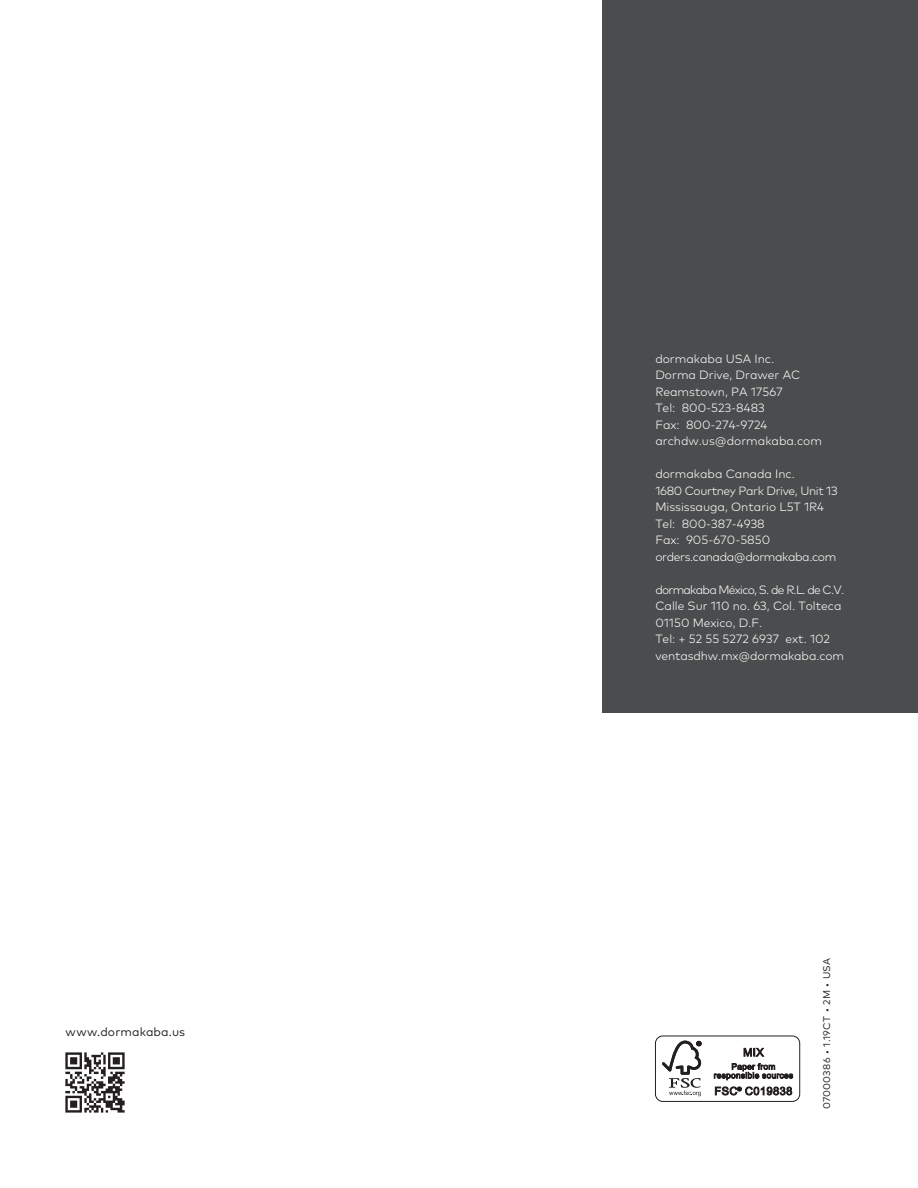
<style>
.page{position:relative;width:918px;height:1188px;background:#fff}
.page>*{position:absolute;margin:0;border:0;box-sizing:border-box;transform-origin:0 0}
.Body_Text_7_5pt_9_5p{font:300 12px "Mark Pro";color:#fff}
.Body_Text_7_5pt_9_5p-2{font:300 12px "Mark Pro";letter-spacing:-.03em;color:#fff}
.Body_Text_7_5pt_9_5p-3{font:300 12px "Mark Pro";letter-spacing:-.06em;color:#fff}
.Copy_text_8_pt{font:12px "Mark Pro";letter-spacing:.015em;color:#231f20}
.Copy_text_8_pt-2{font:9.75px "Mark Pro";letter-spacing:.025em;color:#231f20}
</style>
<div class="page">
<div style="left:603px;top:0;width:315px;height:713px;background:#4b4c4d"></div>
<img style="left:65px;top:1052px;width:60px;height:61px">
<div style="left:655px;top:1035px;width:145px;height:67px;border:1px solid #231f20;border-radius:7px"></div>
<svg style="left:662px;top:1041px;width:39px;height:55px"></svg>
<svg style="left:714px;top:1047px;width:79px;height:33px"></svg>
<svg style="left:715px;top:1086px;width:77px;height:9px"></svg>
<p class="Copy_text_8_pt" style="left:66px;top:1022px;width:121px">www.dormakaba.us</p>
<p class="Body_Text_7_5pt_9_5p" style="left:655px;top:349px;width:120px">dormakaba USA Inc.</p>
<p class="Body_Text_7_5pt_9_5p" style="left:655px;top:366px;width:146px">Dorma Drive, Drawer AC</p>
<p class="Body_Text_7_5pt_9_5p" style="left:655px;top:382px;width:129px">Reamstown, PA 17567</p>
<p class="Body_Text_7_5pt_9_5p" style="left:655px;top:399px;width:111px">Tel: 800-523-8483</p>
<p class="Body_Text_7_5pt_9_5p" style="left:655px;top:415px;width:114px">Fax: 800-274-9724</p>
<p class="Body_Text_7_5pt_9_5p" style="left:655px;top:432px;width:168px">archdw.us@dormakaba.com</p>
<p class="Body_Text_7_5pt_9_5p" style="left:655px;top:465px;width:141px">dormakaba Canada Inc.</p>
<p class="Body_Text_7_5pt_9_5p-2" style="left:655px;top:481px;width:184px">1680 Courtney Park Drive, Unit 13</p>
<p class="Body_Text_7_5pt_9_5p" style="left:655px;top:498px;width:170px">Mississauga, Ontario L5T 1R4</p>
<p class="Body_Text_7_5pt_9_5p" style="left:655px;top:514px;width:111px">Tel: 800-387-4938</p>
<p class="Body_Text_7_5pt_9_5p" style="left:655px;top:531px;width:116px">Fax: 905-670-5850</p>
<p class="Body_Text_7_5pt_9_5p-2" style="left:655px;top:547px;width:182px">orders.canada@dormakaba.com</p>
<p class="Body_Text_7_5pt_9_5p-3" style="left:655px;top:580px;width:190px">dormakaba México, S. de R.L. de C.V.</p>
<p class="Body_Text_7_5pt_9_5p" style="left:655px;top:597px;width:188px">Calle Sur 110 no. 63, Col. Tolteca</p>
<p class="Body_Text_7_5pt_9_5p" style="left:655px;top:613px;width:109px">01150 Mexico, D.F.</p>
<p class="Body_Text_7_5pt_9_5p" style="left:655px;top:630px;width:176px">Tel: + 52 55 5272 6937 ext. 102</p>
<p class="Body_Text_7_5pt_9_5p" style="left:655px;top:646px;width:190px">ventasdhw.mx@dormakaba.com</p>
<p class="Copy_text_8_pt-2" style="left:819px;top:1109px;width:153px;rotate:-90deg">07000386 ∙ 1.19CT ∙ 2M ∙ USA</p>
</div>
